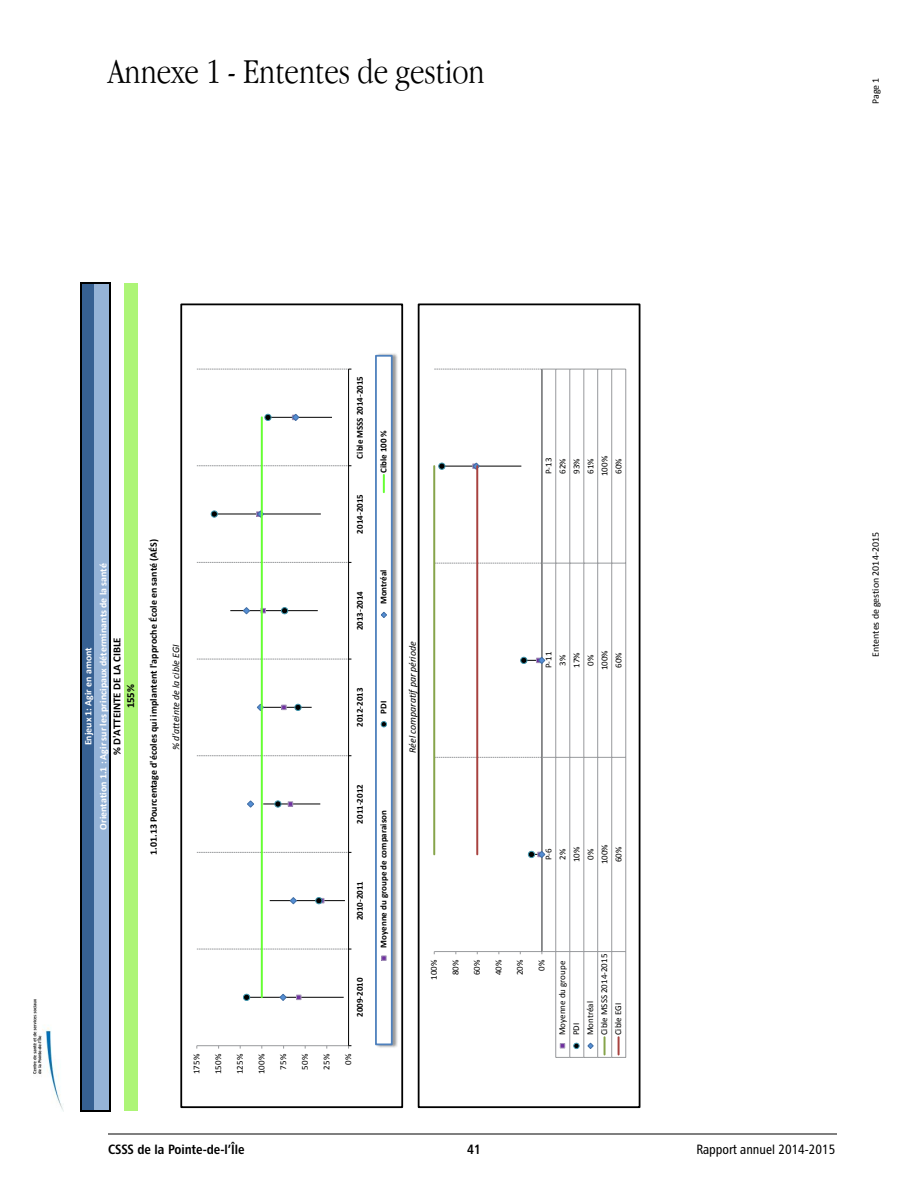
<style>
.page{position:relative;width:918px;height:1188px;background:#fff}
.page>*{position:absolute;margin:0;border:0;box-sizing:border-box;transform-origin:0 0}
.t1{font:300 36px "Apple Garamond";color:#000}
.t2{font:13.5px "Chaloult Cond Demi Gras";color:#000}
.t3{font:13.5px "Chaloult Cond";color:#000}
.t4{font:700 10.8px/13.6px "Calibri";color:#000;text-align:center}
.t5{font:700 9.9px/14.7px "Calibri";letter-spacing:.005em;color:#fff;text-align:center}
.t6{font:700 9.9px "Calibri";letter-spacing:.005em;color:#000}
.t7{font:italic 9.9px "Calibri";letter-spacing:-.005em;color:#000}
.t8{font:9.9px "Calibri";color:#000}
.t9{font:9px "Calibri";color:#000}
.t10{font:700 9px "Calibri";color:#000}
</style>
<div class="page">
<hr style="left:108px;top:1134px;width:729px;height:1px;background:#000">
<img style="left:34px;top:999px;width:29px;height:112px">
<div style="left:82px;top:283px;width:13px;height:827px;background:#366092"></div>
<div style="left:94px;top:283px;width:16px;height:827px;background:#95b3d7"></div>
<div style="left:124px;top:283px;width:14px;height:827px;background:#adf577"></div>
<hr style="left:80px;top:1110px;width:31px;height:2px;background:#000">
<hr style="left:82px;top:282px;width:29px;height:2px;background:#000">
<hr style="left:80px;top:282px;width:2px;height:828px;background:#000">
<hr style="left:109px;top:282px;width:2px;height:828px;background:#000">
<hr style="left:197px;top:1045px;width:152px;height:1px;background:#989a9d">
<hr style="left:348px;top:369px;width:1px;height:677px;background:#000">
<svg style="left:197px;top:949px;width:154px;height:1px"></svg>
<svg style="left:197px;top:852px;width:154px;height:1px"></svg>
<svg style="left:197px;top:755px;width:154px;height:1px"></svg>
<svg style="left:197px;top:659px;width:154px;height:1px"></svg>
<svg style="left:197px;top:562px;width:154px;height:1px"></svg>
<svg style="left:197px;top:465px;width:154px;height:1px"></svg>
<svg style="left:197px;top:369px;width:154px;height:1px"></svg>
<hr style="left:247px;top:997px;width:97px;height:1px;background:#000">
<hr style="left:270px;top:900px;width:75px;height:1px;background:#000">
<hr style="left:263px;top:804px;width:57px;height:1px;background:#000">
<hr style="left:263px;top:707px;width:49px;height:1px;background:#000">
<hr style="left:230px;top:610px;width:88px;height:1px;background:#000">
<hr style="left:214px;top:514px;width:107px;height:1px;background:#000">
<hr style="left:268px;top:417px;width:64px;height:1px;background:#000">
<svg style="left:296px;top:995px;width:5px;height:5px"></svg>
<svg style="left:288px;top:801px;width:5px;height:6px"></svg>
<svg style="left:281px;top:705px;width:6px;height:5px"></svg>
<svg style="left:263px;top:608px;width:3px;height:5px"></svg>
<div style="left:243px;top:994px;width:7px;height:6px;background:#000;border-radius:50%"></div>
<div style="left:243px;top:994px;width:7px;height:7px;border:1px solid #3d96ae;border-radius:50%"></div>
<svg style="left:316px;top:898px;width:8px;height:6px"></svg>
<div style="left:315px;top:897px;width:7px;height:7px;border:1px solid #3d96ae;border-radius:50%"></div>
<div style="left:274px;top:801px;width:7px;height:6px;border:1px solid #3d96ae;border-radius:50%"></div>
<div style="left:295px;top:704px;width:6px;height:7px;border:1px solid #3d96ae;border-radius:50%"></div>
<div style="left:281px;top:608px;width:7px;height:6px;background:#000;border-radius:50%"></div>
<div style="left:281px;top:607px;width:7px;height:7px;border:1px solid #3d96ae;border-radius:50%"></div>
<svg style="left:211px;top:511px;width:6px;height:6px"></svg>
<div style="left:211px;top:511px;width:7px;height:7px;border:1px solid #3d96ae;border-radius:50%"></div>
<div style="left:265px;top:414px;width:6px;height:7px;background:#000;border-radius:50%"></div>
<div style="left:265px;top:414px;width:6px;height:7px;border:1px solid #3d96ae;border-radius:50%"></div>
<svg style="left:279px;top:993px;width:8px;height:8px"></svg>
<svg style="left:289px;top:897px;width:8px;height:8px"></svg>
<svg style="left:247px;top:800px;width:7px;height:8px"></svg>
<svg style="left:256px;top:703px;width:8px;height:8px"></svg>
<svg style="left:242px;top:607px;width:9px;height:8px"></svg>
<svg style="left:256px;top:510px;width:9px;height:8px"></svg>
<svg style="left:292px;top:413px;width:8px;height:8px"></svg>
<hr style="left:261px;top:417px;width:2px;height:580px;background:#6f3">
<img style="left:375px;top:353px;width:23px;height:695px">
<div style="left:376px;top:356px;width:16px;height:688px;background:#fff"></div>
<div style="left:375px;top:355px;width:18px;height:690px;border:2px solid #4f81bd"></div>
<svg style="left:381px;top:956px;width:5px;height:5px"></svg>
<svg style="left:381px;top:721px;width:6px;height:6px"></svg>
<svg style="left:381px;top:611px;width:6px;height:7px"></svg>
<svg style="left:383px;top:475px;width:2px;height:17px"></svg>
<div style="left:180px;top:303px;width:223px;height:805px;border:2px solid #000"></div>
<svg style="left:434px;top:369px;width:192px;height:689px"></svg>
<hr style="left:434px;top:466px;width:1px;height:388px;background:#86a44a">
<hr style="left:476px;top:466px;width:2px;height:388px;background:#a8423f">
<div style="left:418px;top:303px;width:222px;height:805px;border:2px solid #000"></div>
<h1 class="t1" style="left:108px;top:50px;width:378px">Annexe 1 - Ententes de gestion</h1>
<p class="t8" style="left:869px;top:104px;width:28px;rotate:-90deg">Page 1</p>
<p class="t5" style="left:81px;top:830px;width:268px;rotate:-90deg">Enjeux 1: Agir en amont<br>Orientation 1.1 : Agir sur les principaux déterminants de la santé</p>
<p class="t4" style="left:110px;top:755px;width:119px;rotate:-90deg">% D'ATTEINTE DE LA CIBLE<br>155%</p>
<p class="t6" style="left:147px;top:855px;width:317px;rotate:-90deg">1.01.13 Pourcentage d'écoles qui implantent l'approche École en santé (AÉS)</p>
<p class="t10" style="left:354px;top:459px;width:84px;rotate:-90deg">Cible MSSS 2014-2015</p>
<p class="t10" style="left:354px;top:534px;width:41px;rotate:-90deg">2014-2015</p>
<p class="t10" style="left:378px;top:473px;width:44px;rotate:-90deg">Cible 100 %</p>
<p class="t10" style="left:354px;top:630px;width:41px;rotate:-90deg">2013-2014</p>
<p class="t10" style="left:378px;top:604px;width:37px;rotate:-90deg">Montréal</p>
<p class="t7" style="left:169px;top:750px;width:107px;rotate:-90deg">% d'atteinte de la cible EGI</p>
<p class="t7" style="left:406px;top:753px;width:113px;rotate:-90deg">Réel comparatifpar période</p>
<p class="t10" style="left:354px;top:727px;width:41px;rotate:-90deg">2012-2013</p>
<p class="t10" style="left:378px;top:714px;width:14px;rotate:-90deg">PDI</p>
<p class="t10" style="left:354px;top:824px;width:41px;rotate:-90deg">2011-2012</p>
<p class="t10" style="left:354px;top:920px;width:41px;rotate:-90deg">2010-2011</p>
<p class="t10" style="left:354px;top:1017px;width:41px;rotate:-90deg">2009-2010</p>
<p class="t10" style="left:378px;top:948px;width:139px;rotate:-90deg">Moyenne du groupe de comparaison</p>
<p class="t9" style="left:428px;top:980px;width:22px;rotate:-90deg">100%</p>
<p class="t9" style="left:191px;top:1074px;width:22px;rotate:-90deg">175%</p>
<p class="t9" style="left:212px;top:1074px;width:22px;rotate:-90deg">150%</p>
<p class="t9" style="left:234px;top:1074px;width:22px;rotate:-90deg">125%</p>
<p class="t9" style="left:256px;top:1074px;width:22px;rotate:-90deg">100%</p>
<p class="t9" style="left:277px;top:1070px;width:17px;rotate:-90deg">75%</p>
<p class="t9" style="left:299px;top:1070px;width:17px;rotate:-90deg">50%</p>
<p class="t9" style="left:321px;top:1070px;width:17px;rotate:-90deg">25%</p>
<p class="t9" style="left:342px;top:1065px;width:12px;rotate:-90deg">0%</p>
<p class="t9" style="left:450px;top:975px;width:17px;rotate:-90deg">80%</p>
<p class="t9" style="left:471px;top:975px;width:17px;rotate:-90deg">60%</p>
<p class="t9" style="left:493px;top:975px;width:17px;rotate:-90deg">40%</p>
<p class="t9" style="left:514px;top:975px;width:17px;rotate:-90deg">20%</p>
<p class="t9" style="left:543px;top:474px;width:18px;rotate:-90deg">P-13</p>
<p class="t9" style="left:557px;top:474px;width:17px;rotate:-90deg">62%</p>
<p class="t9" style="left:571px;top:474px;width:17px;rotate:-90deg">93%</p>
<p class="t9" style="left:585px;top:474px;width:17px;rotate:-90deg">61%</p>
<p class="t9" style="left:599px;top:476px;width:22px;rotate:-90deg">100%</p>
<p class="t9" style="left:613px;top:474px;width:17px;rotate:-90deg">60%</p>
<p class="t9" style="left:543px;top:668px;width:18px;rotate:-90deg">P-11</p>
<p class="t9" style="left:557px;top:666px;width:12px;rotate:-90deg">3%</p>
<p class="t9" style="left:571px;top:668px;width:17px;rotate:-90deg">17%</p>
<p class="t9" style="left:585px;top:666px;width:12px;rotate:-90deg">0%</p>
<p class="t9" style="left:599px;top:670px;width:22px;rotate:-90deg">100%</p>
<p class="t9" style="left:613px;top:668px;width:17px;rotate:-90deg">60%</p>
<p class="t9" style="left:543px;top:860px;width:13px;rotate:-90deg">P-6</p>
<p class="t9" style="left:557px;top:860px;width:12px;rotate:-90deg">2%</p>
<p class="t9" style="left:571px;top:862px;width:17px;rotate:-90deg">10%</p>
<p class="t9" style="left:585px;top:860px;width:12px;rotate:-90deg">0%</p>
<p class="t9" style="left:599px;top:864px;width:22px;rotate:-90deg">100%</p>
<p class="t9" style="left:613px;top:862px;width:17px;rotate:-90deg">60%</p>
<p class="t9" style="left:536px;top:971px;width:12px;rotate:-90deg">0%</p>
<p class="t9" style="left:598px;top:1035px;width:83px;rotate:-90deg">Cible MSSS 2014-2015</p>
<p class="t9" style="left:556px;top:1035px;width:76px;rotate:-90deg">Moyenne du groupe</p>
<p class="t9" style="left:584px;top:1035px;width:36px;rotate:-90deg">Montréal</p>
<p class="t9" style="left:613px;top:1035px;width:34px;rotate:-90deg">Cible EGI</p>
<p class="t9" style="left:570px;top:1035px;width:14px;rotate:-90deg">PDI</p>
<h2 class="t2" style="left:108px;top:1141px;width:138px">CSSS de la Pointe-de-l’Île</h2>
<h2 class="t2" style="left:467px;top:1141px;width:15px">41</h2>
<h2 class="t3" style="left:696px;top:1141px;width:141px">Rapport annuel 2014-2015</h2>
<p class="t8" style="left:869px;top:657px;width:126px;rotate:-90deg">Ententes de gestion 2014-2015</p>
</div>
